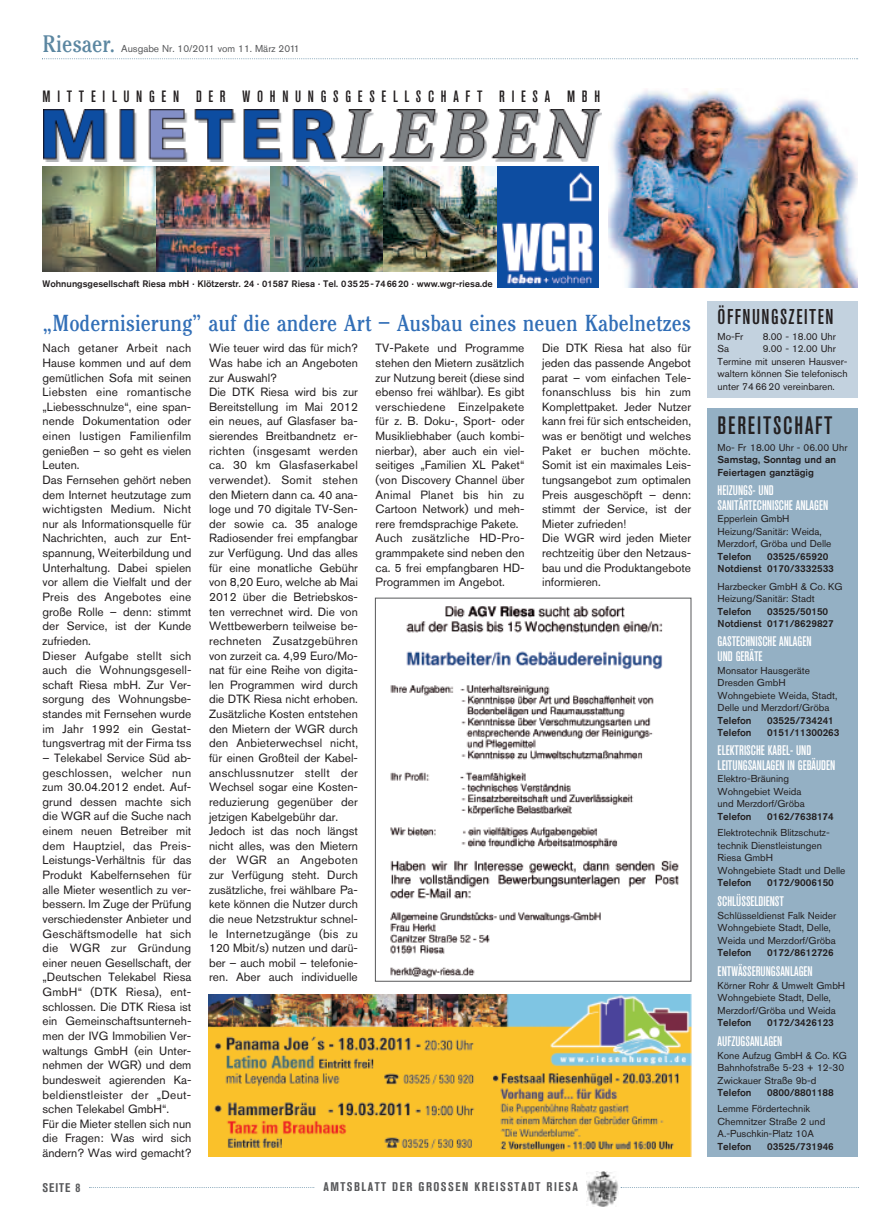
<style>
.page{position:relative;width:886px;height:1223px;background:#fff}
.page>*{position:absolute;margin:0;border:0;box-sizing:border-box;transform-origin:0 0}
.t1{font:500 condensed 25px "Akzidenz Grotesk Std";letter-spacing:.07em;color:#231f20}
.t2{font:25px "Cheltenham EFOP Book Con";color:#5c87a1}
.t3{font:24.25px "Cheltenham EFOP Book Con";color:#326fb7}
.t4{font:500 condensed 21.25px "Akzidenz Grotesk Std";letter-spacing:.07em;color:#231f20}
.t5{font:500 condensed 16.25px "Akzidenz Grotesk Std";letter-spacing:.415em;color:#231f20}
.t6{font:500 condensed 13.75px/15px "Akzidenz Grotesk Std";color:#fff}
.t7{font:700 condensed 12.5px "Akzidenz Grotesk Std";letter-spacing:.12em;color:#57585a}
.t8{font:11.88px/14.6px "Akzidenz Grotesk Std";color:#231f20}
.t9{font:10px/12.5px "Akzidenz Grotesk Std";color:#231f20}
.t10{font:500 10px/12.5px "Akzidenz Grotesk Std";color:#231f20}
.t11{font:10px "Akzidenz Grotesk Std";color:#57585a}
.t12{font:500 9.38px "Akzidenz Grotesk Std";color:#231f20}
</style>
<div class="page">
<svg style="left:89px;top:1187px;width:225px;height:1px"></svg>
<svg style="left:621px;top:1187px;width:238px;height:1px"></svg>
<img style="left:586px;top:1171px;width:32px;height:35px">
<svg style="left:42px;top:58px;width:816px;height:1px"></svg>
<div style="left:707px;top:301px;width:150px;height:96px;background:#c3d2df"></div>
<div style="left:707px;top:408px;width:150px;height:748px;background:#94b0c4"></div>
<img style="left:390px;top:606px;width:289px;height:372px">
<img style="left:608px;top:89px;width:249px;height:198px">
<img style="left:43px;top:167px;width:113px;height:104px">
<img style="left:156px;top:167px;width:115px;height:104px">
<img style="left:271px;top:167px;width:112px;height:104px">
<img style="left:383px;top:167px;width:114px;height:104px">
<img style="left:44px;top:109px;width:558px;height:53px">
<img style="left:497px;top:167px;width:101px;height:120px">
<img style="left:209px;top:994px;width:482px;height:162px">
<h1 class="t2" style="left:43px;top:36px;width:74px">Riesaer.</h1>
<p class="t11" style="left:121px;top:43px;width:180px">Ausgabe Nr. 10/2011 vom 11. März 2011</p>
<h3 class="t5" style="left:43px;top:87px;width:559px">MITTEILUNGEN DER WOHNUNGSGESELLSCHAFT RIESA MBH</h3>
<p class="t12" style="left:43px;top:278px;width:452px">Wohnungsgesellschaft Riesa mbH · Klötzerstr. 24 · 01587 Riesa · Tel. 03525-746620 · www.wgr-riesa.de</p>
<h2 class="t3" style="left:43px;top:314px;width:650px">„Modernisierung” auf die andere Art – Ausbau eines neuen Kabelnetzes</h2>
<p class="t8" style="left:43px;top:341px;width:150px">Nach getaner Arbeit nach<br>Hause kommen und auf dem gemütlichen Sofa mit seinen<br>Liebsten eine romantische „Liebesschnulze“, eine span&shy;nende Dokumentation oder einen lustigen Familienfilm genießen – so geht es vielen<br>Leuten.<br>Das Fernsehen gehört neben dem Internet heutzutage zum wichtigsten Medium. Nicht nur als Informationsquelle für<br>Nachrichten, auch zur Ent&shy;spannung, Weiterbildung und<br>Unterhaltung. Dabei spielen vor allem die Vielfalt und der<br>Preis des Angebotes eine große Rolle – denn: stimmt der Service, ist der Kunde zufrieden.<br>Dieser Aufgabe stellt sich auch die Wohnungsgesell&shy;schaft Riesa mbH. Zur Ver&shy;sorgung des Wohnungsbe&shy;standes mit Fernsehen wurde im Jahr 1992 ein Gestat&shy;tungsvertrag mit der Firma tss</p>
<p class="t8" style="left:43px;top:750px;width:150px">– Telekabel Service Süd ab&shy;geschlossen, welcher nun zum 30.04.2012 endet. Auf&shy;grund dessen machte sich die WGR auf die Suche nach einem neuen Betreiber mit dem Hauptziel, das Preis-<br>Leistungs-Verhältnis für das<br>Produkt Kabelfernsehen für alle Mieter wesentlich zu ver&shy;bessern. Im Zuge der Prüfung verschiedenster Anbieter und<br>Geschäftsmodelle hat sich die WGR zur Gründung einer neuen Gesellschaft, der „Deutschen Telekabel Riesa<br>GmbH“ (DTK Riesa), ent&shy;schlossen. Die DTK Riesa ist ein Gemeinschaftsunterneh&shy;men der IVG Immobilien Ver&shy;waltungs GmbH (ein Unter&shy;nehmen der WGR) und dem bundesweit agierenden Ka&shy;beldienstleister der „Deut&shy;schen Telekabel GmbH“.<br>Für die Mieter stellen sich nun die Fragen: Was wird sich ändern? Was wird gemacht?</p>
<p class="t8" style="left:209px;top:341px;width:150px">Wie teuer wird das für mich?<br>Was habe ich an Angeboten zur Auswahl?<br>Die DTK Riesa wird bis zur<br>Bereitstellung im Mai 2012 ein neues, auf Glasfaser ba&shy;sierendes Breitbandnetz er&shy;richten (insgesamt werden ca. 30 km Glasfaserkabel verwendet). Somit stehen den Mietern dann ca. 40 ana&shy;loge und 70 digitale TV-Sen&shy;der sowie ca. 35 analoge<br>Radiosender frei empfangbar zur Verfügung. Und das alles für eine monatliche Gebühr von 8,20 Euro, welche ab Mai<br>2012 über die Betriebskos&shy;ten verrechnet wird. Die von<br>Wettbewerbern teilweise be&shy;rechneten Zusatzgebühren von zurzeit ca. 4,99 Euro/Mo&shy;nat für eine Reihe von digita&shy;len Programmen wird durch die DTK Riesa nicht erhoben.<br>Zusätzliche Kosten entstehen den Mietern der WGR durch den Anbieterwechsel nicht, für einen Großteil der Kabel&shy;anschlussnutzer stellt der<br>Wechsel sogar eine Kosten&shy;reduzierung gegenüber der jetzigen Kabelgebühr dar.<br>Jedoch ist das noch längst nicht alles, was den Mietern der WGR an Angeboten zur Verfügung steht. Durch zusätzliche, frei wählbare Pa&shy;kete können die Nutzer durch die neue Netzstruktur schnel&shy;le Internetzugänge (bis zu<br>120 Mbit/s) nutzen und darü&shy;ber – auch mobil – telefonie&shy;ren. Aber auch individuelle</p>
<p class="t8" style="left:376px;top:341px;width:150px">TV-Pakete und Programme stehen den Mietern zusätzlich zur Nutzung bereit (diese sind ebenso frei wählbar). Es gibt verschiedene Einzelpakete für z. B. Doku-, Sport- oder<br>Musikliebhaber (auch kombi&shy;nierbar), aber auch ein viel&shy;seitiges „Familien XL Paket“ (von Discovery Channel über<br>Animal Planet bis hin zu<br>Cartoon Network) und meh&shy;rere fremdsprachige Pakete.<br>Auch zusätzliche HD-Pro&shy;grammpakete sind neben den ca. 5 frei empfangbaren HD-<br>Programmen im Angebot.</p>
<p class="t8" style="left:542px;top:341px;width:150px">Die DTK Riesa hat also für jeden das passende Angebot parat – vom einfachen Tele&shy;fonanschluss bis hin zum<br>Komplettpaket. Jeder Nutzer kann frei für sich entscheiden, was er benötigt und welches<br>Paket er buchen möchte.<br>Somit ist ein maximales Leis&shy;tungsangebot zum optimalen<br>Preis ausgeschöpft – denn: stimmt der Service, ist der<br>Mieter zufrieden!<br>Die WGR wird jeden Mieter rechtzeitig über den Netzaus&shy;bau und die Produktangebote informieren.</p>
<p class="t7" style="left:43px;top:1180px;width:39px">SEITE 8</p>
<p class="t7" style="left:323px;top:1179px;width:256px">AMTSBLATT DER GROSSEN KREISSTADT RIESA</p>
<h3 class="t4" style="left:718px;top:304px;width:117px">ÖFFNUNGSZEITEN</h3>
<p class="t9" style="left:718px;top:330px;width:27px">Mo-Fr</p>
<p class="t9" style="left:763px;top:330px;width:75px">8.00 - 18.00 Uhr</p>
<p class="t9" style="left:718px;top:342px;width:13px">Sa</p>
<p class="t9" style="left:718px;top:342px;width:131px;text-indent:45px">9.00 - 12.00 Uhr<br>Termine mit unseren Hausver&shy;waltern können Sie telefonisch unter 74 66 20 vereinbaren.</p>
<h1 class="t1" style="left:718px;top:411px;width:116px">BEREITSCHAFT</h1>
<p class="t9" style="left:718px;top:441px;width:131px">Mo- Fr 18.00 Uhr - 06.00 Uhr</p>
<p class="t10" style="left:718px;top:453px;width:120px">Samstag, Sonntag und an<br>Feiertagen ganztägig</p>
<p class="t6" style="left:718px;top:482px;width:112px">HEIZUNGS- UND<br>SANITÄRTECHNISCHE ANLAGEN</p>
<p class="t9" style="left:718px;top:512px;width:115px">Epperlein GmbH<br>Heizung/Sanitär: Weida,<br>Merzdorf, Gröba und Delle</p>
<p class="t10" style="left:718px;top:550px;width:35px">Telefon</p>
<p class="t10" style="left:718px;top:550px;width:118px;text-indent:50px">03525/65920<br>Notdienst 0170/3332533</p>
<p class="t9" style="left:718px;top:580px;width:126px">Harzbecker GmbH &amp; Co. KG<br>Heizung/Sanitär: Stadt</p>
<p class="t10" style="left:718px;top:605px;width:35px">Telefon</p>
<p class="t10" style="left:718px;top:605px;width:118px;text-indent:50px">03525/50150<br>Notdienst 0171/8629827</p>
<p class="t6" style="left:718px;top:633px;width:95px">GASTECHNISCHE ANLAGEN<br>UND GERÄTE</p>
<p class="t9" style="left:718px;top:663px;width:121px">Monsator Hausgeräte<br>Dresden GmbH<br>Wohngebiete Weida, Stadt,<br>Delle und Merzdorf/Gröba</p>
<p class="t10" style="left:718px;top:713px;width:35px">Telefon</p>
<p class="t10" style="left:767px;top:713px;width:68px">03525/734241</p>
<p class="t10" style="left:718px;top:726px;width:35px">Telefon</p>
<p class="t10" style="left:767px;top:726px;width:74px">0151/11300263</p>
<p class="t6" style="left:718px;top:742px;width:119px">ELEKTRISCHE KABEL- UND<br>LEITUNGSANLAGEN IN GEBÄUDEN</p>
<p class="t9" style="left:718px;top:772px;width:89px">Elektro-Bräuning<br>Wohngebiet Weida und Merzdorf/Gröba</p>
<p class="t10" style="left:718px;top:810px;width:35px">Telefon</p>
<p class="t10" style="left:767px;top:810px;width:68px">0162/7638174</p>
<p class="t9" style="left:718px;top:826px;width:129px">Elektrotechnik Blitzschutz&shy;technik Dienstleistungen<br>Riesa GmbH<br>Wohngebiete Stadt und Delle</p>
<p class="t10" style="left:718px;top:876px;width:35px">Telefon</p>
<p class="t10" style="left:767px;top:876px;width:68px">0172/9006150</p>
<p class="t6" style="left:718px;top:893px;width:68px">SCHLÜSSELDIENST</p>
<p class="t9" style="left:718px;top:908px;width:120px">Schlüsseldienst Falk Neider<br>Wohngebiete Stadt, Delle,<br>Weida und Merzdorf/Gröba</p>
<p class="t10" style="left:718px;top:946px;width:35px">Telefon</p>
<p class="t10" style="left:767px;top:946px;width:68px">0172/8612726</p>
<p class="t6" style="left:718px;top:963px;width:97px">ENTWÄSSERUNGSANLAGEN</p>
<p class="t9" style="left:718px;top:978px;width:129px">Körner Rohr &amp; Umwelt GmbH<br>Wohngebiete Stadt, Delle,<br>Merzdorf/Gröba und Weida</p>
<p class="t10" style="left:718px;top:1016px;width:35px">Telefon</p>
<p class="t10" style="left:767px;top:1016px;width:68px">0172/3426123</p>
<p class="t6" style="left:718px;top:1033px;width:66px">AUFZUGSANLAGEN</p>
<p class="t9" style="left:718px;top:1048px;width:131px">Kone Aufzug GmbH &amp; Co. KG<br>Bahnhofstraße 5-23 + 12-30<br>Zwickauer Straße 9b-d</p>
<p class="t10" style="left:718px;top:1086px;width:35px">Telefon</p>
<p class="t10" style="left:767px;top:1086px;width:68px">0800/8801188</p>
<p class="t9" style="left:718px;top:1102px;width:109px">Lemme Fördertechnik<br>Chemnitzer Straße 2 und<br>A.-Puschkin-Platz 10A</p>
<p class="t10" style="left:718px;top:1140px;width:35px">Telefon</p>
<p class="t10" style="left:767px;top:1140px;width:68px">03525/731946</p>
</div>
